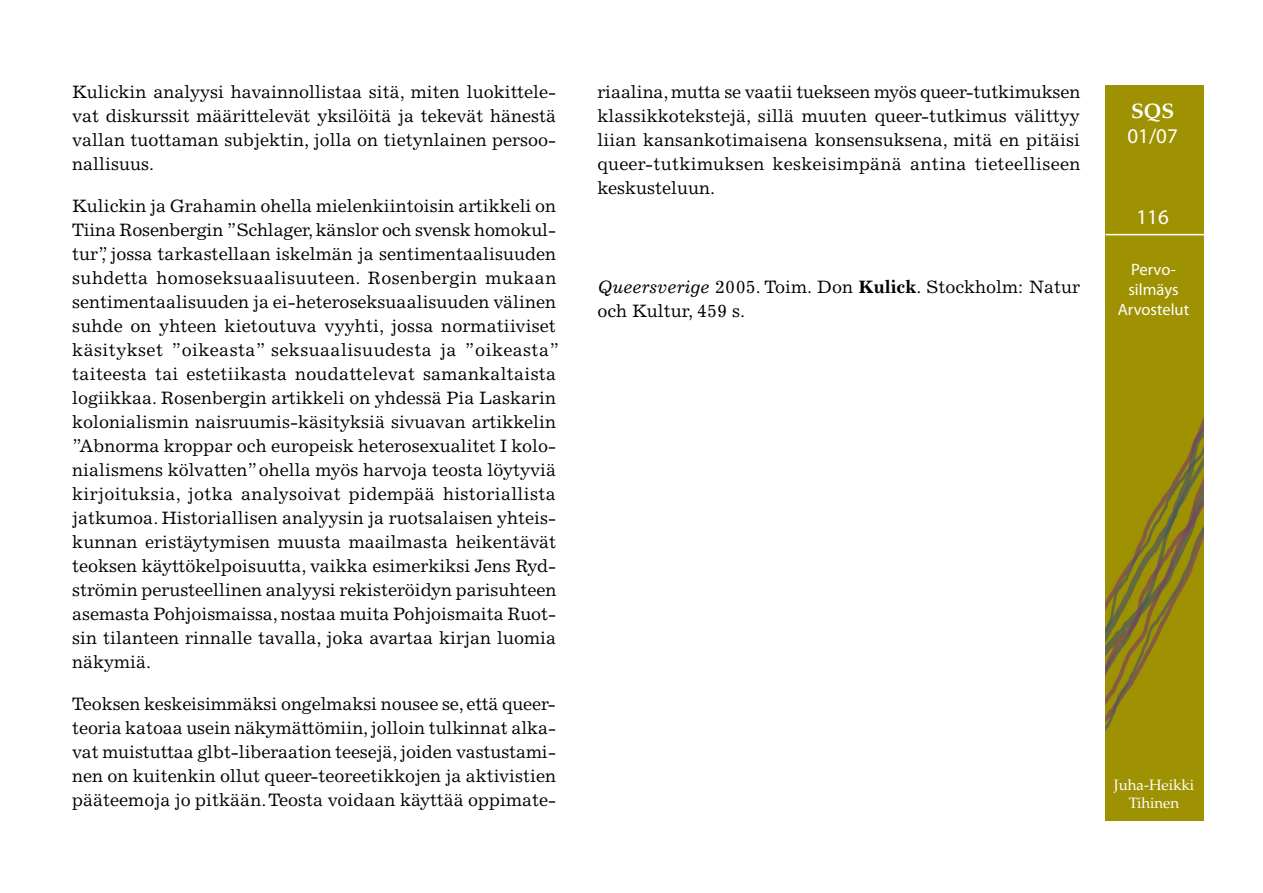
<style>
.page{position:relative;width:1263px;height:893px;background:#fff}
.page>*{position:absolute;margin:0;border:0;box-sizing:border-box;transform-origin:0 0}
.t1{font:21px "Myriad Pro";color:#fff}
.t2{font:700 21px "Palatino LT Std";color:#fff}
.tekstivartalo{font:18px/24px "Excelsior LT Std";color:#000;text-align:justify}
.t3{font:16.5px/19.8px "Myriad Pro";color:#fff;text-align:center}
.t4{font:15px/18px "Palatino LT Std";color:#fff;text-align:center}
.s1{font-style:italic}
.s2{font-weight:700}
</style>
<div class="page">
<img style="left:1106px;top:85px;width:97px;height:736px">
<hr style="left:1106px;top:234px;width:103px;height:1px;background:#fff">
<p class="tekstivartalo" style="left:72px;top:80px;width:485px">Kulickin analyysi havainnollistaa sitä, miten luokittele&shy;vat diskurssit määrittelevät yksilöitä ja tekevät hänestä vallan tuottaman subjektin, jolla on tietynlainen persoo&shy;nallisuus.</p>
<p class="tekstivartalo" style="left:72px;top:194px;width:489px;text-align:left">Kulickin ja Grahamin ohella mielenkiintoisin artikkeli on Tiina Rosenbergin ”Schlager, känslor och svensk homokul&shy;tur”, jossa tarkastellaan iskelmän ja sentimentaalisuuden suhdetta homoseksuaalisuuteen. Rosenbergin mukaan sentimentaalisuuden ja ei-heteroseksuaalisuuden välinen suhde on yhteen kietoutuva vyyhti, jossa normatiiviset käsitykset ”oikeasta” seksuaalisuudesta ja ”oikeasta” taiteesta tai estetiikasta noudattelevat samankaltaista logiikkaa. Rosenbergin artikkeli on yhdessä Pia Laskarin kolonialismin naisruumis-käsityksiä sivuavan artikkelin ”Abnorma kroppar och europeisk heterosexualitet I kolo&shy;nialismens kölvatten” ohella myös harvoja teosta löytyviä kirjoituksia, jotka analysoivat pidempää historiallista jatkumoa. Historiallisen analyysin ja ruotsalaisen yhteis&shy;kunnan eristäytymisen muusta maailmasta heikentävät teoksen käyttökelpoisuutta, vaikka esimerkiksi Jens Ryd&shy;strömin perusteellinen analyysi rekisteröidyn parisuhteen asemasta Pohjoismaissa, nostaa muita Pohjoismaita Ruot&shy;sin tilanteen rinnalle tavalla, joka avartaa kirjan luomia näkymiä.</p>
<p class="tekstivartalo" style="left:72px;top:692px;width:485px">Teoksen keskeisimmäksi ongelmaksi nousee se, että queer&shy;teoria katoaa usein näkymättömiin, jolloin tulkinnat alka&shy;vat muistuttaa glbt-liberaation teesejä, joiden vastustami&shy;nen on kuitenkin ollut queer-teoreetikkojen ja aktivistien pääteemoja jo pitkään. Teosta voidaan käyttää oppimate-</p>
<p class="tekstivartalo" style="left:597px;top:80px;width:484px">riaalina, mutta se vaatii tuekseen myös queer-tutkimuksen klassikkotekstejä, sillä muuten queer-tutkimus välittyy liian kansankotimaisena konsensuksena, mitä en pitäisi queer-tutkimuksen keskeisimpänä antina tieteelliseen keskusteluun.</p>
<p class="tekstivartalo" style="left:597px;top:275px;width:484px"><span class="s1">Queersverige</span> 2005. Toim. Don <span class="s2">Kulick</span>. Stockholm: Natur och Kultur, 459 s.</p>
<p class="t2" style="left:1131px;top:99px;width:45px">SQS</p>
<p class="t1" style="left:1127px;top:123px;width:52px">01/07</p>
<p class="t1" style="left:1136px;top:204px;width:34px">116</p>
<p class="t3" style="left:1118px;top:259px;width:73px">Pervo&shy;silmäys<br>Arvostelut</p>
<p class="t4" style="left:1114px;top:776px;width:82px">Juha-Heikki<br>Tihinen</p>
</div>
